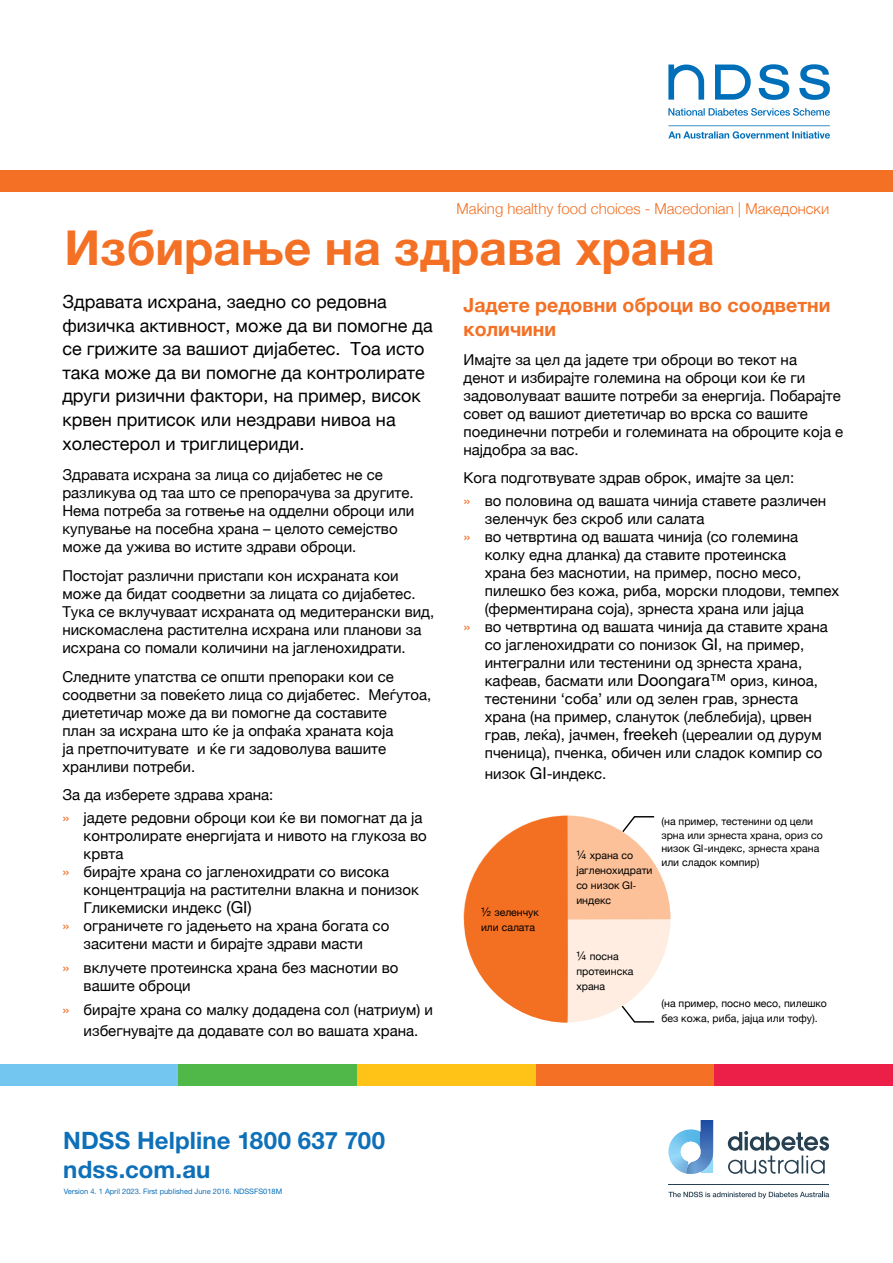
<style>
.page{position:relative;width:893px;height:1263px;background:#fff}
.page>*{position:absolute;margin:0;border:0;box-sizing:border-box;transform-origin:0 0}
.t1{font:700 48px "Helvetica Neue";color:#f37024}
.t2{font:700 24px/28.5px "Helvetica Neue LT Std";letter-spacing:.005em;color:#0e70b8}
.t3{font:700 19.5px/24px "Helvetica Neue";color:#f37024}
.t4{font:18px/23.5px "Helvetica Neue";color:#000}
.t5{font:15px/18px "Helvetica Neue";color:#000}
.t6{font:300 15px "Helvetica Neue";color:#f37024}
.t7{font:10.5px/15px "Helvetica Neue";color:#000}
.t8{font:7.5px "Helvetica Neue LT Std";color:#0e70b8}
.s1{font-family:"Helvetica Neue LT Std";color:#f37024}
.s2{font-family:"Helvetica Neue LT Std";font-size:16.5px}
.s3{font-family:"Helvetica Neue LT Std"}
.s4{font-family:"Helvetica Neue LT Std";font-size:12px}
.s5{color:#006fba}
</style>
<div class="page">
<div style="left:0;top:171px;width:893px;height:21px;background:#f37024"></div>
<div style="left:0;top:1064px;width:179px;height:21px;background:#72c6ef"></div>
<div style="left:179px;top:1064px;width:178px;height:21px;background:#50b848"></div>
<div style="left:357px;top:1064px;width:179px;height:21px;background:#ffc216"></div>
<div style="left:536px;top:1064px;width:178px;height:21px;background:#f37024"></div>
<div style="left:714px;top:1064px;width:179px;height:21px;background:#eb1f47"></div>
<svg style="left:463px;top:815px;width:207px;height:208px"></svg>
<svg style="left:668px;top:1120px;width:45px;height:53px"></svg>
<svg style="left:728px;top:1131px;width:101px;height:43px"></svg>
<svg style="left:668px;top:1192px;width:161px;height:6px"></svg>
<hr style="left:668px;top:1184px;width:161px;height:1px;background:#274052">
<svg style="left:668px;top:64px;width:162px;height:75px"></svg>
<p class="t6" style="left:457px;top:196px;width:374px">Making healthy food choices - Macedonian | Maкедонски</p>
<h1 class="t1" style="left:65px;top:210px;width:651px">Избирање на здрава храна</h1>
<p class="t4" style="left:62px;top:291px;width:372px">Здравата исхрана, заедно со редовна физичка активност, може да ви помогне да се грижите за вашиот дијабетес. Тоа исто така може да ви помогне да контролирате други ризични фактори, на пример, висок крвен притисок или нездрави нивоа на холестерол и триглицериди.</p>
<p class="t5" style="left:62px;top:467px;width:353px">Здравата исхрана за лица со дијабетес не се разликува од таа што се препорачува за другите.<br>Нема потреба за готвење на одделни оброци или купување на посебна храна – целото семејство може да ужива во истите здрави оброци.</p>
<p class="t5" style="left:62px;top:567px;width:373px">Постојат различни пристапи кон исхраната кои може да бидат соодветни за лицата со дијабетес.<br>Тука се вклучуваат исхраната од медитерански вид, нискомаслена растителна исхрана или планови за исхрана со помали количини на јагленохидрати.</p>
<p class="t5" style="left:62px;top:668px;width:370px">Следните упатства се општи препораки кои се соодветни за повеќето лица со дијабетес. Меѓутоа, диететичар може да ви помогне да составите<br>план за исхрана што ќе ја опфаќа храната која<br>ја претпочитувате и ќе ги задоволува вашите хранливи потреби.</p>
<p class="t5" style="left:62px;top:785px;width:362px;line-height:22.2px">За да изберете здрава храна:<br><span class="s1">»</span> јадете редовни оброци кои ќе ви помогнат да ја</p>
<p class="t5" style="left:84px;top:827px;width:345px">контролирате енергијата и нивото на глукоза во</p>
<p class="t5" style="left:84px;top:845px;width:41px">крвта</p>
<p class="t5" style="left:62px;top:863px;width:328px"><span class="s1">»</span> бирајте храна со јагленохидрати со висока</p>
<p class="t5" style="left:84px;top:881px;width:337px">концентрација на растителни влакна и понизок</p>
<p class="t5" style="left:84px;top:899px;width:170px">Гликемиски индекс <span class="s2">(GI)</span></p>
<p class="t5" style="left:62px;top:917px;width:328px"><span class="s1">»</span> ограничете го јадењето на храна богата со</p>
<p class="t5" style="left:84px;top:935px;width:281px">заситени масти и бирајте здрави масти</p>
<p class="t5" style="left:84px;top:959px;width:316px;text-indent:-21px"><span class="s1">»</span> вклучете протеинска храна без маснотии во вашите оброци</p>
<p class="t5" style="left:62px;top:1000px;width:372px;line-height:21px;text-align:center"><span class="s1">»</span> бирајте храна со малку додадена сол (натриум) и избегнувајте да додавате сол во вашата храна.</p>
<h3 class="t3" style="left:463px;top:294px;width:368px">Јадете редовни оброци во соодветни количини</h3>
<p class="t5" style="left:463px;top:351px;width:381px">Имајте за цел да јадете три оброци во текот на<br>денот и избирајте големина на оброци кои ќе ги задоволуваат вашите потреби за енергија. Побарајте совет од вашиот диететичар во врска со вашите поединечни потреби и големината на оброците која е најдобра за вас.</p>
<p class="t5" style="left:463px;top:468px;width:364px;line-height:22.2px">Кога подготвувате здрав оброк, имајте за цел:<br><span class="s1">»</span> во половина од вашата чинија ставете различен</p>
<p class="t5" style="left:485px;top:510px;width:221px">зеленчук без скроб или салата</p>
<p class="t5" style="left:463px;top:528px;width:336px"><span class="s1">»</span> во четвртина од вашата чинија (со големина</p>
<p class="t5" style="left:485px;top:546px;width:303px">колку една дланка) да ставите протеинска</p>
<p class="t5" style="left:485px;top:564px;width:318px">храна без маснотии, на пример, посно месо,</p>
<p class="t5" style="left:485px;top:582px;width:356px">пилешко без кожа, риба, морски плодови, темпех</p>
<p class="t5" style="left:485px;top:600px;width:321px">(ферментирана соја), зрнеста храна или јајца</p>
<p class="t5" style="left:463px;top:618px;width:366px"><span class="s1">»</span> во четвртина од вашата чинија да ставите храна</p>
<p class="t5" style="left:485px;top:636px;width:321px">со јагленохидрати со понизок <span class="s2">GI</span><span class="s3">,</span> на пример,</p>
<p class="t5" style="left:485px;top:654px;width:319px">интегрални или тестенини од зрнеста храна,</p>
<p class="t5" style="left:485px;top:672px;width:335px">кафеав, басмати или <span class="s2">Doongara™</span> ориз, киноа,</p>
<p class="t5" style="left:485px;top:690px;width:315px">тестенини ‘соба’ или од зелен грав, зрнеста</p>
<p class="t5" style="left:485px;top:708px;width:329px">храна (на пример, слануток (леблебија), црвен</p>
<p class="t5" style="left:485px;top:726px;width:339px">грав, леќа), јачмен<span class="s3">,</span> <span class="s2">freekeh</span> (цереалии од дурум</p>
<p class="t5" style="left:485px;top:744px;width:339px">пченица), пченка, обичен или сладок компир со</p>
<p class="t5" style="left:485px;top:765px;width:123px">низок <span class="s2">GI</span><span class="s3">-</span>индекс.</p>
<p class="t7" style="left:481px;top:905px;width:59px"><span class="s4">½</span> зеленчук или салата</p>
<p class="t7" style="left:576px;top:848px;width:78px"><span class="s4">¼</span> храна со јагленохидрати со низок <span class="s3">GI&shy;</span>индекс</p>
<p class="t7" style="left:661px;top:815px;width:163px;line-height:13.5px">(на пример, тестенини од цели зрна или зрнеста храна, ориз со низок <span class="s3">GI</span>-индекс, зрнеста храна или сладок компир)</p>
<p class="t7" style="left:576px;top:950px;width:59px"><span class="s4">¼</span> посна протеинска храна</p>
<p class="t7" style="left:661px;top:996px;width:167px">(на пример, посно месо, пилешко без кожа, риба, јајца или тофу).</p>
<h2 class="t2" style="left:63px;top:1126px;width:323px">NDSS Helpline 1800 637 700 ndss.com.au</h2>
<p class="t8" style="left:64px;top:1187px;width:220px">Version 4. 1 April 2023. First published June 2016. <span class="s5">NDSSFS018M</span></p>
</div>
